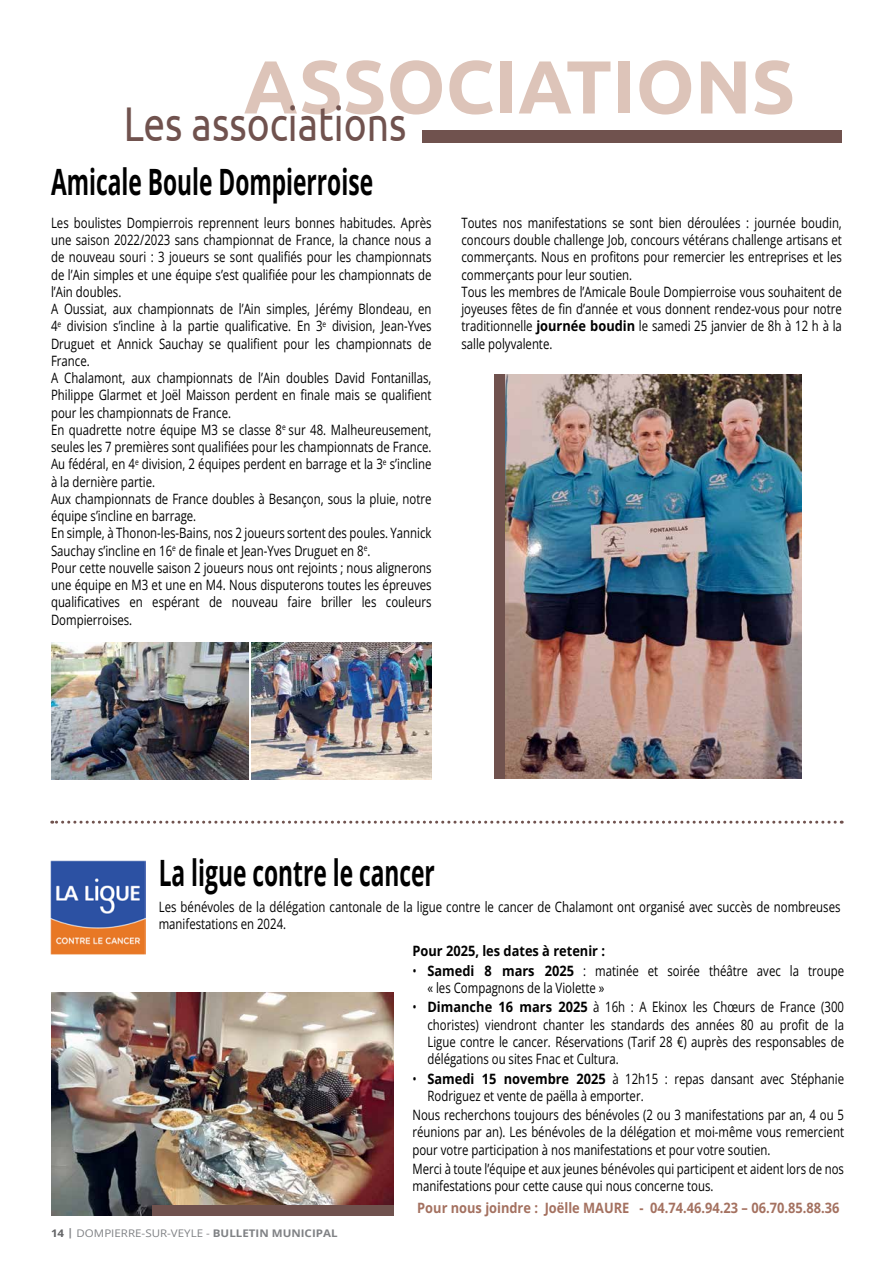
<style>
.page{position:relative;width:893px;height:1263px;background:#fff}
.page>*{position:absolute;margin:0;border:0;box-sizing:border-box;transform-origin:0 0}
.t1{font:700 75px "Ubuntu";color:#ddc4b9}
.t2{font:48.75px "Ubuntu";color:#70524e;scale:.8 1}
.t3{font:700 36.3px "Open Sans";color:#000;scale:.63 1}
.t4{font:14.25px/17.2px "Open Sans";color:#000;scale:.8 1}
.t5{font:700 14.25px "Open Sans";color:#a47160;scale:.9 1}
.t6{font:700 14.25px "Open Sans";color:#000;scale:.9 1}
.t7{font:10.5px "Open Sans";color:#808285;scale:1.1 1}
.s1{font-weight:700}
.s2{font-weight:700;color:#636466}
</style>
<div class="page">
<div style="left:422px;top:130px;width:420px;height:12px;background:#70524e"></div>
<img style="left:51px;top:642px;width:198px;height:137px">
<img style="left:505px;top:374px;width:296px;height:405px">
<svg style="left:52px;top:821px;width:783px;height:3px"></svg>
<img style="left:252px;top:642px;width:180px;height:137px">
<img style="left:51px;top:993px;width:343px;height:223px">
<img style="left:51px;top:860px;width:94px;height:95px">
<div style="left:494px;top:374px;width:11px;height:405px;background:#70524e"></div>
<div style="left:152px;top:1205px;width:242px;height:11px;background:#70524e"></div>
<h1 class="t1" style="left:244px;top:41px;width:553px">ASSOCIATIONS</h1>
<h2 class="t2" style="left:124px;top:94px;width:355px">Les associations</h2>
<h3 class="t3" style="left:51px;top:157px;width:513px">Amicale Boule Dompierroise</h3>
<p class="t4" style="left:51px;top:214px;width:477px">Les boulistes Dompierrois reprennent leurs bonnes habitudes. Après une saison 2022/2023 sans championnat de France, la chance nous a de nouveau souri : 3 joueurs se sont qualifiés pour les championnats de l’Ain simples et une équipe s’est qualifiée pour les championnats de l’Ain doubles.<br>A Oussiat, aux championnats de l’Ain simples, Jérémy Blondeau, en 4<sup>e</sup> division s’incline à la partie qualificative. En 3<sup>e</sup> division, Jean-Yves Druguet et Annick Sauchay se qualifient pour les championnats de France.<br>A Chalamont, aux championnats de l’Ain doubles David Fontanillas, Philippe Glarmet et Joël Maisson perdent en finale mais se qualifient pour les championnats de France.<br>En quadrette notre équipe M3 se classe 8<sup>e</sup> sur 48. Malheureusement, seules les 7 premières sont qualifiées pour les championnats de France.<br>Au fédéral, en 4<sup>e</sup> division, 2 équipes perdent en barrage et la 3<sup>e</sup> s’incline à la dernière partie.<br>Aux championnats de France doubles à Besançon, sous la pluie, notre équipe s’incline en barrage.<br>En simple, à Thonon-les-Bains, nos 2 joueurs sortent des poules. Yannick Sauchay s’incline en 16<sup>e</sup> de finale et Jean-Yves Druguet en 8<sup>e</sup>.<br>Pour cette nouvelle saison 2 joueurs nous ont rejoints ; nous alignerons une équipe en M3 et une en M4. Nous disputerons toutes les épreuves qualificatives en espérant de nouveau faire briller les couleurs Dompierroises.</p>
<p class="t4" style="left:461px;top:214px;width:477px">Toutes nos manifestations se sont bien déroulées : journée boudin, concours double challenge Job, concours vétérans challenge artisans et commerçants. Nous en profitons pour remercier les entreprises et les commerçants pour leur soutien.<br>Tous les membres de l’Amicale Boule Dompierroise vous souhaitent de joyeuses fêtes de fin d’année et vous donnent rendez-vous pour notre traditionnelle <span class="s1">journée boudin</span> le samedi 25 janvier de 8h à 12 h à la salle polyvalente.</p>
<h3 class="t3" style="left:159px;top:848px;width:440px">La ligue contre le cancer</h3>
<p class="t4" style="left:159px;top:898px;width:854px">Les bénévoles de la délégation cantonale de la ligue contre le cancer de Chalamont ont organisé avec succès de nombreuses manifestations en 2024.</p>
<p class="t7" style="left:51px;top:1226px;width:262px"><span class="s2">14</span> <span class="s1">|</span> DOMPIERRE-SUR-VEYLE - <span class="s1">BULLETIN MUNICIPAL</span></p>
<p class="t6" style="left:412px;top:941px;width:216px">Pour 2025, les dates à retenir :</p>
<p class="t4" style="left:427px;top:962px;width:522px;text-indent:-15px">• <span class="s1">Samedi 8 mars 2025</span> : matinée et soirée théâtre avec la troupe « les Compagnons de la Violette »</p>
<p class="t4" style="left:427px;top:998px;width:522px;text-align:justify;text-indent:-15px">• <span class="s1">Dimanche 16 mars 2025</span> à 16h : A Ekinox les Chœurs de France (300 choristes) viendront chanter les standards des années 80 au profit de la Ligue contre le cancer. Réservations (Tarif 28 €) auprès des responsables de délégations ou sites Fnac et Cultura.</p>
<p class="t4" style="left:427px;top:1069px;width:522px;text-indent:-15px">• <span class="s1">Samedi 15 novembre 2025</span> à 12h15 : repas dansant avec Stéphanie<br>Rodriguez et vente de paëlla à emporter.</p>
<p class="t4" style="left:412px;top:1106px;width:541px;text-align:justify">Nous recherchons toujours des bénévoles (2 ou 3 manifestations par an, 4 ou 5 réunions par an). Les bénévoles de la délégation et moi-même vous remercient pour votre participation à nos manifestations et pour votre soutien.</p>
<p class="t4" style="left:412px;top:1160px;width:541px">Merci à toute l’équipe et aux jeunes bénévoles qui participent et aident lors de nos manifestations pour cette cause qui nous concerne tous.</p>
<p class="t5" style="left:417px;top:1198px;width:470px">Pour nous joindre : Joëlle MAURE - 04.74.46.94.23 – 06.70.85.88.36</p>
</div>
